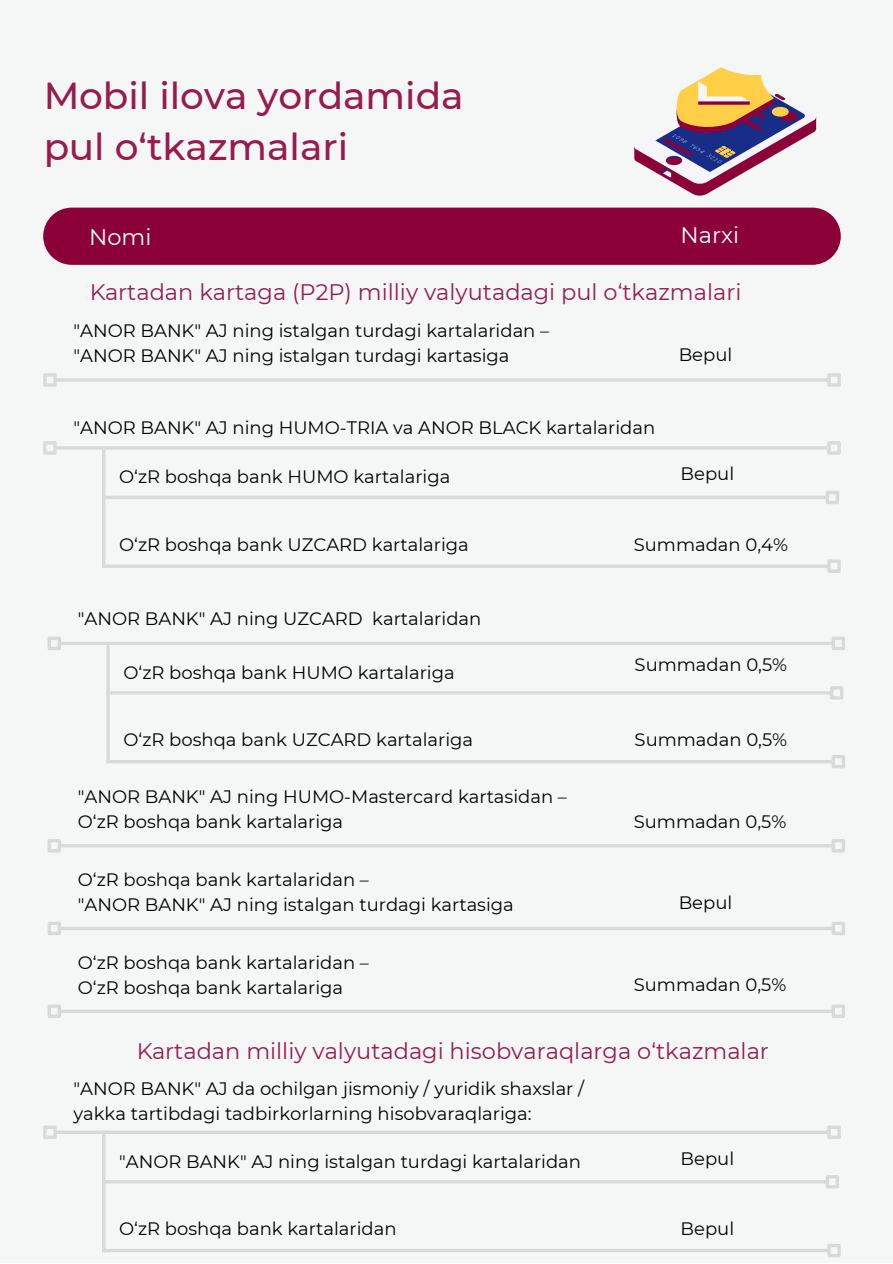
<style>
.page{position:relative;width:893px;height:1264px;background:#fff}
.page>*{position:absolute;margin:0;border:0;box-sizing:border-box;transform-origin:0 0}
.t1{font:500 37.5px/51.8px "Montserrat";color:#8b0037}
.t2{font:22.5px "Montserrat";color:#8b0037}
.t3{font:22.5px "Montserrat";color:#fff}
.t4{font:18px/24.8px "Montserrat";color:#000}
</style>
<div class="page">
<div style="left:0;top:0;width:892px;height:1262px;background:#f5f7f6"></div>
<div style="left:43px;top:208px;width:797px;height:57px;background:#8b0037"></div>
<hr style="left:56px;top:378px;width:772px;height:3px;background:#d9d9d9">
<div style="left:43px;top:373px;width:14px;height:14px;border:3px solid #d9d9d9"></div>
<div style="left:827px;top:373px;width:13px;height:14px;border:3px solid #d9d9d9"></div>
<hr style="left:56px;top:446px;width:772px;height:3px;background:#d9d9d9">
<div style="left:43px;top:441px;width:14px;height:13px;border:3px solid #d9d9d9"></div>
<div style="left:827px;top:441px;width:13px;height:13px;border:3px solid #d9d9d9"></div>
<hr style="left:102px;top:449px;width:3px;height:119px;background:#d9d9d9">
<svg style="left:105px;top:564px;width:722px;height:4px;fill:#dadada"></svg>
<div style="left:827px;top:559px;width:13px;height:14px;border:3px solid #d9d9d9"></div>
<hr style="left:102px;top:496px;width:724px;height:3px;background:#d9d9d9">
<div style="left:825px;top:490px;width:14px;height:14px;border:3px solid #d9d9d9"></div>
<hr style="left:60px;top:844px;width:772px;height:3px;background:#d9d9d9">
<div style="left:48px;top:839px;width:13px;height:13px;border:3px solid #d9d9d9"></div>
<div style="left:831px;top:839px;width:14px;height:13px;border:3px solid #d9d9d9"></div>
<hr style="left:61px;top:927px;width:770px;height:3px;background:#d9d9d9">
<div style="left:48px;top:921px;width:13px;height:14px;border:3px solid #d9d9d9"></div>
<div style="left:831px;top:921px;width:14px;height:14px;border:3px solid #d9d9d9"></div>
<hr style="left:60px;top:1009px;width:772px;height:3px;background:#d9d9d9">
<div style="left:48px;top:1004px;width:13px;height:13px;border:3px solid #d9d9d9"></div>
<div style="left:831px;top:1004px;width:14px;height:13px;border:3px solid #d9d9d9"></div>
<hr style="left:56px;top:1130px;width:772px;height:3px;background:#d9d9d9">
<div style="left:43px;top:1125px;width:14px;height:13px;border:3px solid #d9d9d9"></div>
<div style="left:827px;top:1125px;width:13px;height:13px;border:3px solid #d9d9d9"></div>
<hr style="left:102px;top:1133px;width:3px;height:119px;background:#d9d9d9">
<svg style="left:105px;top:1248px;width:722px;height:4px;fill:#d9d9d9"></svg>
<div style="left:827px;top:1243px;width:13px;height:14px;border:3px solid #d9d9d9"></div>
<hr style="left:102px;top:1180px;width:724px;height:3px;background:#d9d9d9">
<div style="left:825px;top:1174px;width:14px;height:14px;border:3px solid #d9d9d9"></div>
<svg style="left:634px;top:67px;width:182px;height:129px"></svg>
<svg style="left:61px;top:641px;width:770px;height:4px;fill:#d9d9d9"></svg>
<div style="left:48px;top:636px;width:13px;height:14px;border:3px solid #d9d9d9"></div>
<div style="left:831px;top:636px;width:14px;height:14px;border:3px solid #d9d9d9"></div>
<hr style="left:106px;top:645px;width:4px;height:118px;background:#d9d9d9">
<hr style="left:108px;top:760px;width:724px;height:3px;background:#d9d9d9">
<div style="left:831px;top:755px;width:14px;height:13px;border:3px solid #d9d9d9"></div>
<hr style="left:106px;top:691px;width:724px;height:3px;background:#d9d9d9">
<div style="left:829px;top:686px;width:14px;height:13px;border:3px solid #d9d9d9"></div>
<h1 class="t1" style="left:43px;top:69px;width:422px">Mobil ilova yordamida pul o‘tkazmalari</h1>
<p class="t3" style="left:89px;top:223px;width:64px">Nomi</p>
<p class="t3" style="left:680px;top:221px;width:60px">Narxi</p>
<p class="t2" style="left:89px;top:278px;width:653px">Kartadan kartaga (P2P) milliy valyutadagi pul o‘tkazmalari</p>
<p class="t4" style="left:73px;top:318px;width:477px">"ANOR BANK" AJ ning istalgan turdagi kartalaridan –</p>
<p class="t4" style="left:73px;top:343px;width:437px">"ANOR BANK" AJ ning istalgan turdagi kartasiga</p>
<p class="t4" style="left:73px;top:415px;width:583px">"ANOR BANK" AJ ning HUMO-TRIA va ANOR BLACK kartalaridan</p>
<p class="t4" style="left:119px;top:464px;width:333px">O‘zR boshqa bank HUMO kartalariga</p>
<p class="t4" style="left:678px;top:342px;width:55px">Bepul</p>
<p class="t4" style="left:680px;top:461px;width:55px">Bepul</p>
<p class="t4" style="left:119px;top:532px;width:351px">O‘zR boshqa bank UZCARD kartalariga</p>
<p class="t4" style="left:633px;top:532px;width:156px">Summadan 0,4%</p>
<p class="t4" style="left:78px;top:606px;width:405px">"ANOR BANK" AJ ning UZCARD kartalaridan</p>
<p class="t4" style="left:123px;top:660px;width:333px">O‘zR boshqa bank HUMO kartalariga</p>
<p class="t4" style="left:634px;top:652px;width:154px">Summadan 0,5%</p>
<p class="t4" style="left:123px;top:727px;width:351px">O‘zR boshqa bank UZCARD kartalariga</p>
<p class="t4" style="left:634px;top:727px;width:154px">Summadan 0,5%</p>
<p class="t4" style="left:78px;top:784px;width:490px">"ANOR BANK" AJ ning HUMO-Mastercard kartasidan –</p>
<p class="t4" style="left:78px;top:809px;width:267px">O‘zR boshqa bank kartalariga</p>
<p class="t4" style="left:633px;top:809px;width:154px">Summadan 0,5%</p>
<p class="t4" style="left:78px;top:867px;width:292px">O‘zR boshqa bank kartalaridan –</p>
<p class="t4" style="left:78px;top:892px;width:437px">"ANOR BANK" AJ ning istalgan turdagi kartasiga</p>
<p class="t4" style="left:678px;top:890px;width:55px">Bepul</p>
<p class="t4" style="left:78px;top:950px;width:292px">O‘zR boshqa bank kartalaridan –</p>
<p class="t4" style="left:78px;top:974px;width:267px">O‘zR boshqa bank kartalariga</p>
<p class="t4" style="left:633px;top:972px;width:154px">Summadan 0,5%</p>
<p class="t2" style="left:136px;top:1037px;width:634px">Kartadan milliy valyutadagi hisobvaraqlarga o‘tkazmalar</p>
<p class="t4" style="left:73px;top:1076px;width:512px">"ANOR BANK" AJ da ochilgan jismoniy / yuridik shaxslar / yakka tartibdagi tadbirkorlarning hisobvaraqlariga:</p>
<p class="t4" style="left:119px;top:1148px;width:463px">"ANOR BANK" AJ ning istalgan turdagi kartalaridan</p>
<p class="t4" style="left:680px;top:1145px;width:55px">Bepul</p>
<p class="t4" style="left:119px;top:1216px;width:279px">O‘zR boshqa bank kartalaridan</p>
<p class="t4" style="left:680px;top:1215px;width:55px">Bepul</p>
</div>
